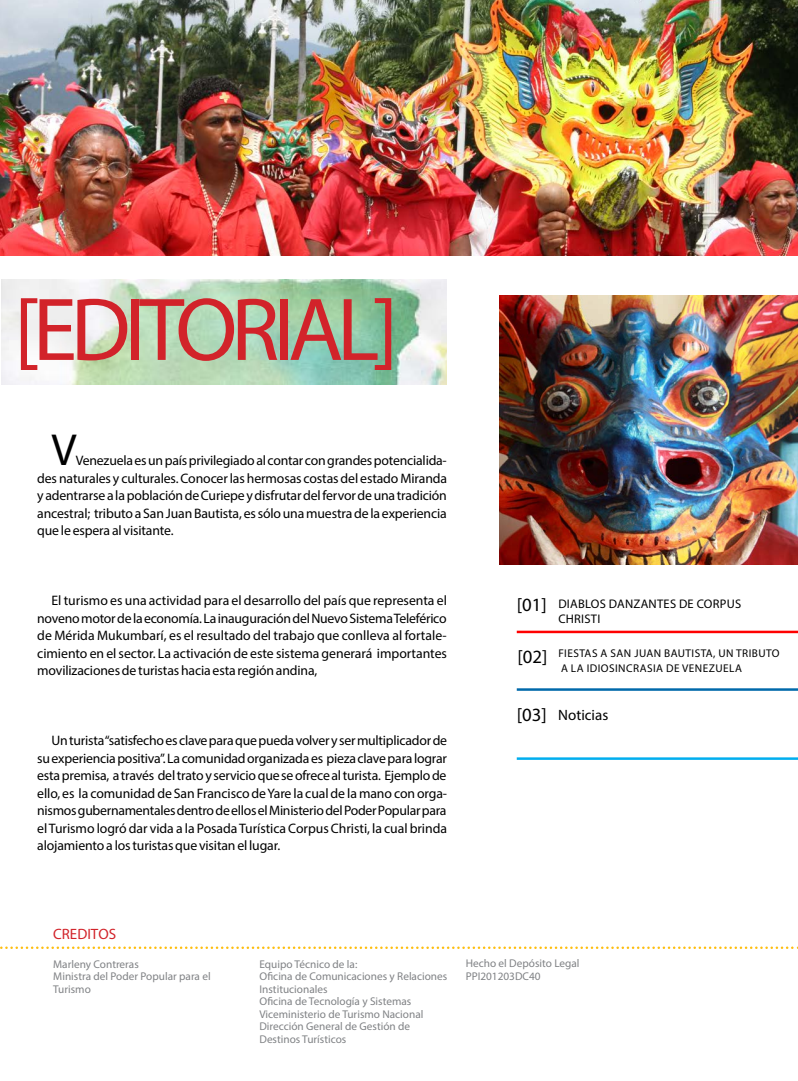
<style>
.page{position:relative;width:798px;height:1081px;background:#fff}
.page>*{position:absolute;margin:0;border:0;box-sizing:border-box;transform-origin:0 0}
.t1{font:90px "Myriad Pro";letter-spacing:-.07em;color:#d2232a}
.t2{font:45px "Myriad Pro";color:#000}
.t3{font:18.75px "Myriad Pro";color:#000}
.t4{font:15px "Myriad Pro";color:#000}
.t5{font:15px "Myriad Pro";color:#d2232a}
.t6{font:13.75px/17.5px "Myriad Pro";letter-spacing:-.01em;color:#000;text-align:justify}
.t7{font:12.5px "Myriad Pro";letter-spacing:.02em;color:#000}
.t8{font:11.25px/12.5px "Myriad Pro";color:#808285}
.t9{font:11.25px "Myriad Pro";letter-spacing:.04em;color:#000}
</style>
<div class="page">
<img style="left:1px;top:280px;width:445px;height:104px">
<hr style="left:516px;top:631px;width:281px;height:2px;background:#f00">
<hr style="left:516px;top:688px;width:281px;height:3px;background:#0069aa">
<hr style="left:516px;top:757px;width:281px;height:3px;background:#00aeef">
<svg style="left:0;top:946px;width:798px;height:3px"></svg>
<img style="left:0;top:0;width:797px;height:255px">
<img style="left:499px;top:295px;width:298px;height:270px">
<h1 class="t1" style="left:13px;top:274px;width:386px">[EDITORIAL]</h1>
<h2 class="t2" style="left:51px;top:422px;width:27px">V</h2>
<p class="t6" style="left:37px;top:451px;width:411px;text-indent:39px">Venezuela es un país privilegiado al contar con grandes potencialida&shy;des naturales y culturales. Conocer las hermosas costas del estado Miranda y adentrarse a la población de Curiepe y disfrutar del fervor de una tradición ancestral; tributo a San Juan Bautista, es sólo una muestra de la experiencia que le espera al visitante.</p>
<p class="t6" style="left:37px;top:591px;width:411px;text-indent:14px">El turismo es una actividad para el desarrollo del país que representa el noveno motor de la economía. La inauguración del Nuevo Sistema Teleférico de Mérida Mukumbarí, es el resultado del trabajo que conlleva al fortale&shy;cimiento en el sector. La activación de este sistema generará importantes movilizaciones de turistas hacia esta región andina,</p>
<p class="t6" style="left:37px;top:731px;width:411px;text-indent:14px">Un turista “satisfecho es clave para que pueda volver y ser multiplicador de su experiencia positiva”. La comunidad organizada es pieza clave para lograr esta premisa, a través del trato y servicio que se ofrece al turista. Ejemplo de ello, es la comunidad de San Francisco de Yare la cual de la mano con orga&shy;nismos gubernamentales dentro de ellos el Ministerio del Poder Popular para el Turismo logró dar vida a la Posada Turística Corpus Christi, la cual brinda alojamiento a los turistas que visitan el lugar.</p>
<p class="t5" style="left:53px;top:924px;width:64px">CREDITOS</p>
<h3 class="t3" style="left:516px;top:593px;width:31px">[01]</h3>
<h3 class="t3" style="left:517px;top:645px;width:31px">[02]</h3>
<h3 class="t3" style="left:516px;top:703px;width:31px">[03]</h3>
<p class="t7" style="left:558px;top:595px;width:16px">Diablos</p>
<p class="t7" style="left:608px;top:595px;width:40px">Dan zantes</p>
<p class="t7" style="left:678px;top:595px;width:34px">de Corpus</p>
<p class="t7" style="left:558px;top:610px;width:14px">Christi</p>
<p class="t9" style="left:558px;top:646px;width:13px">Fiestas</p>
<p class="t9" style="left:600px;top:646px;width:47px">a San Juan</p>
<p class="t9" style="left:664px;top:646px;width:14px">Bautista</p>
<p class="t9" style="left:712px;top:646px;width:31px">, un tributo</p>
<p class="t9" style="left:560px;top:661px;width:33px">ala idiosincrasia</p>
<p class="t9" style="left:665px;top:661px;width:57px">de Venezuela</p>
<p class="t4" style="left:558px;top:705px;width:51px">Noticias</p>
<p class="t8" style="left:53px;top:957px;width:159px">Marleny Contreras<br>Ministra del Poder Popular para el<br>Turismo</p>
<p class="t8" style="left:259px;top:957px;width:189px">Equipo Técnico de la:<br>Oficina de Comunicaciones y Relaciones<br>Institucionales<br>Oficina de Tecnología y Sistemas<br>Viceministerio de Turismo Nacional<br>Dirección General de Gestión de<br>Destinos Turísticos</p>
<p class="t8" style="left:465px;top:957px;width:115px">Hecho el Depósito Legal<br>PPI201203DC40</p>
</div>
